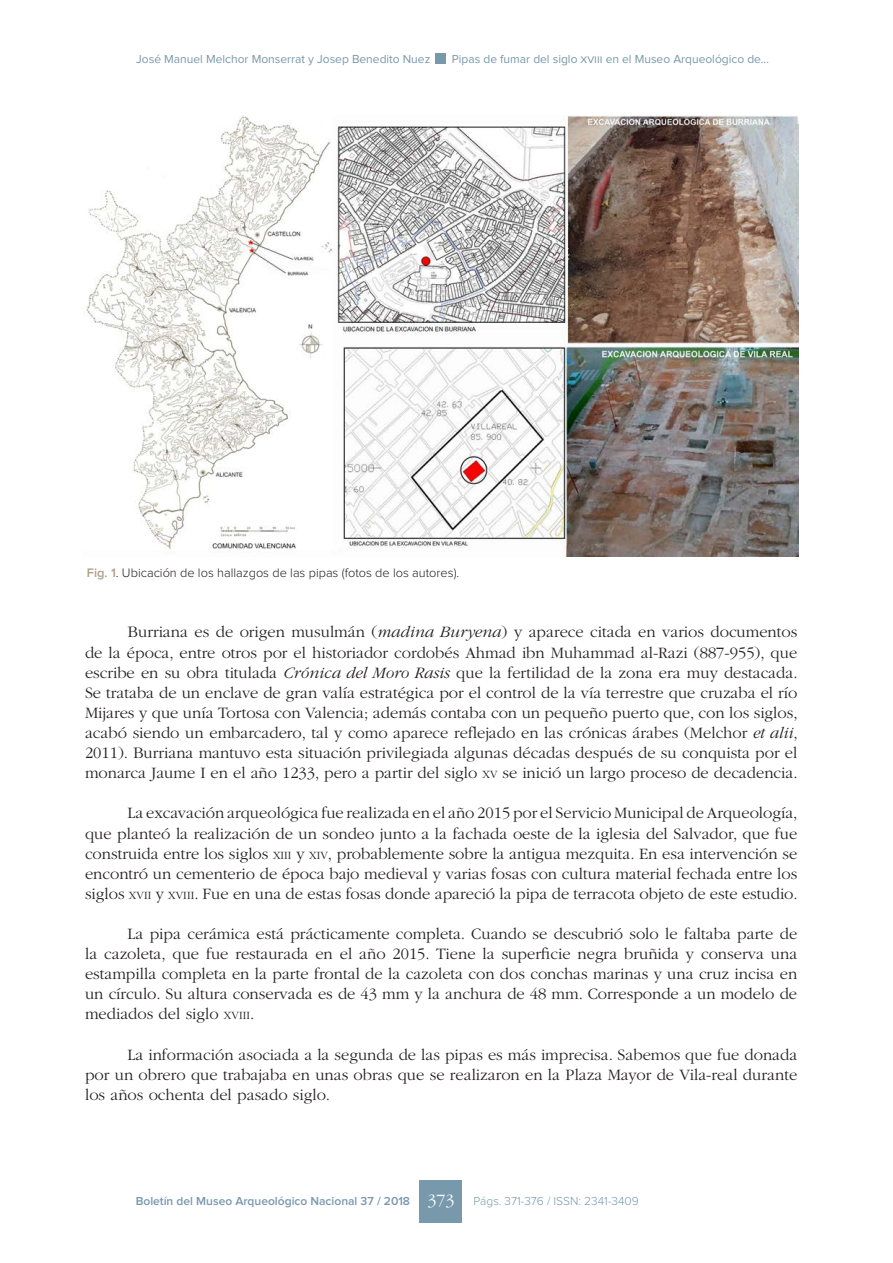
<style>
.page{position:relative;width:893px;height:1263px;background:#fff}
.page>*{position:absolute;margin:0;border:0;box-sizing:border-box;transform-origin:0 0}
.t1{font:300 18px "ITC Garamond Std";color:#fff}
.t2{font:300 16.5px/20.1px "ITC Garamond Std";color:#231f20;text-align:justify}
.t3{font:300 12.75px "Proxima Nova";color:#231f20}
.t4{font:12px "Proxima Nova";color:#7898ac}
.t5{font:600 12px "Proxima Nova";color:#7898ac}
.t6{font:300 12px "Proxima Nova";color:#7898ac}
.s1{font-weight:600;color:#ab9f88}
.s2{font-style:italic}
.s3{font-size:11.55px}
.s4{font-style:inherit}
</style>
<div class="page">
<div style="left:420px;top:1180px;width:42px;height:43px;background:#7898ac"></div>
<div style="left:436px;top:53px;width:10px;height:11px;background:#7898ac"></div>
<img style="left:86px;top:116px;width:712px;height:440px">
<p class="t4" style="left:136px;top:53px;width:296px">José Manuel Melchor Monserrat y Josep Benedito Nuez</p>
<p class="t4" style="left:452px;top:54px;width:319px">Pipas de fumar del siglo xviii en el Museo Arqueológico de…</p>
<p class="t3" style="left:87px;top:567px;width:374px"><span class="s1">Fig. 1</span>. Ubicación de los hallazgos de las pipas (fotos de los autores).</p>
<p class="t2" style="left:85px;top:622px;width:714px;text-indent:43px">Burriana es de origen musulmán (<span class="s2">madina Buryena</span>) y aparece citada en varios documentos de la época, entre otros por el historiador cordobés Ahmad ibn Muhammad al-Razi (887-955), que escribe en su obra titulada <span class="s2">Crónica del Moro Rasis</span> que la fertilidad de la zona era muy destacada.<br>Se trataba de un enclave de gran valía estratégica por el control de la vía terrestre que cruzaba el río Mijares y que unía Tortosa con Valencia; además contaba con un pequeño puerto que, con los siglos, acabó siendo un embarcadero, tal y como aparece reflejado en las crónicas árabes (Melchor <span class="s2">et alii</span>, 2011). Burriana mantuvo esta situación privilegiada algunas décadas después de su conquista por el monarca Jaume I en el año 1233, pero a partir del siglo <span class="s3">xv</span> se inició un largo proceso de decadencia.</p>
<p class="t2" style="left:85px;top:803px;width:714px;text-indent:43px">La excavación arqueológica fue realizada en el año 2015 por el Servicio Municipal de Arqueología, que planteó la realización de un sondeo junto a la fachada oeste de la iglesia del Salvador, que fue construida entre los siglos <span class="s3">xiii</span> y <span class="s3">xiv</span><span class="s4">,</span> probablemente sobre la antigua mezquita. En esa intervención se encontró un cementerio de época bajo medieval y varias fosas con cultura material fechada entre los siglos <span class="s3">xvii</span> y <span class="s3">xviii</span>. Fue en una de estas fosas donde apareció la pipa de terracota objeto de este estudio.</p>
<p class="t2" style="left:85px;top:924px;width:714px;text-indent:43px">La pipa cerámica está prácticamente completa. Cuando se descubrió solo le faltaba parte de la cazoleta, que fue restaurada en el año 2015. Tiene la superficie negra bruñida y conserva una estampilla completa en la parte frontal de la cazoleta con dos conchas marinas y una cruz incisa en un círculo. Su altura conservada es de 43 mm y la anchura de 48 mm. Corresponde a un modelo de mediados del siglo <span class="s3">xviii</span>.</p>
<p class="t2" style="left:85px;top:1044px;width:714px;text-indent:43px">La información asociada a la segunda de las pipas es más imprecisa. Sabemos que fue donada por un obrero que trabajaba en unas obras que se realizaron en la Plaza Mayor de Vila-real durante los años ochenta del pasado siglo.</p>
<p class="t5" style="left:136px;top:1195px;width:276px">Boletín del Museo Arqueológico Nacional 37 / 2018</p>
<p class="t1" style="left:427px;top:1190px;width:28px">373</p>
<p class="t6" style="left:473px;top:1195px;width:167px">Págs. 371-376 / ISSN: 2341-3409</p>
</div>
